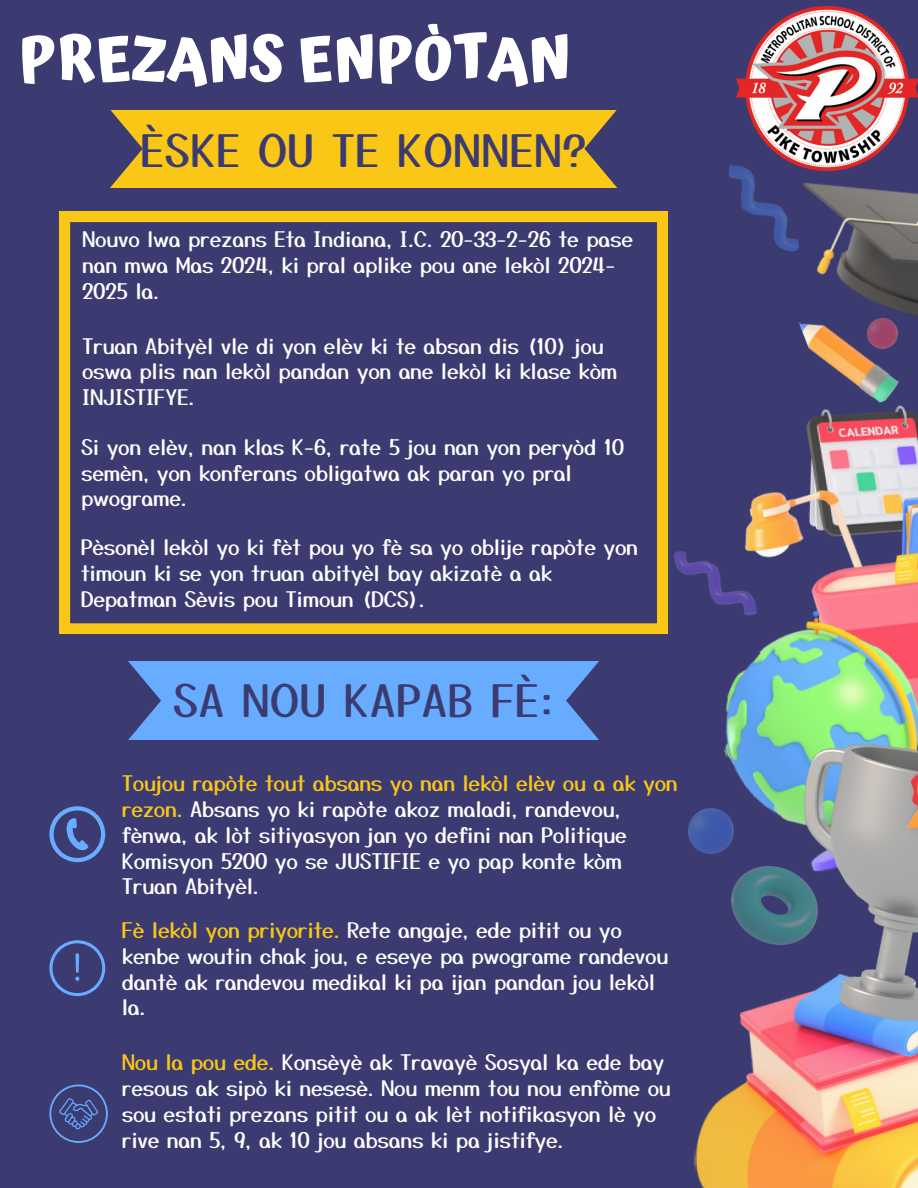
<style>
.page{position:relative;width:918px;height:1188px;background:#3b3b71}
.page>*{position:absolute;margin:0;border:0;box-sizing:border-box;transform-origin:0 0}
.t1{font:700 60px "Atma";color:#fff}
.t2{font:43.8px "Yusei Magic";letter-spacing:.015em;color:#3b3b71}
.t3{font:21px/25.8px "Yusei Magic";letter-spacing:-.015em;color:#fff}
.s1{color:#fbc716}
</style>
<div class="page">
<img style="left:667px;top:545px;width:55px;height:78px">
<img style="left:806px;top:406px;width:112px;height:56px">
<img style="left:806px;top:367px;width:97px;height:52px">
<img style="left:688px;top:817px;width:5px;height:28px">
<img style="left:798px;top:182px;width:120px;height:185px">
<img style="left:891px;top:459px;width:27px;height:51px">
<img style="left:738px;top:462px;width:164px;height:129px">
<img style="left:772px;top:510px;width:146px;height:81px">
<img style="left:694px;top:993px;width:224px;height:195px">
<img style="left:693px;top:591px;width:225px;height:276px">
<img style="left:914px;top:595px;width:4px;height:150px">
<img style="left:731px;top:867px;width:73px;height:78px">
<img style="left:804px;top:745px;width:114px;height:275px">
<img style="left:728px;top:164px;width:76px;height:99px">
<div style="left:110px;top:110px;width:507px;height:78px;background:#fbc716"></div>
<svg style="left:60px;top:212px;width:607px;height:421px"></svg>
<svg style="left:128px;top:662px;width:471px;height:78px;background:#63a4f4"></svg>
<img style="left:737px;top:7px;width:181px;height:164px">
<svg style="left:49px;top:1085px;width:59px;height:58px"></svg>
<svg style="left:49px;top:806px;width:56px;height:56px"></svg>
<svg style="left:49px;top:940px;width:56px;height:56px"></svg>
<h2 class="t1" style="left:19px;top:24px;width:554px">PREZANS ENPÒTAN</h2>
<p class="t2" style="left:141px;top:116px;width:447px">ÈSKE OU TE KONNEN?</p>
<p class="t3" style="left:82px;top:225px;width:552px">Nouvo lwa prezans Eta Indiana, I.C. 20-33-2-26 te pase nan mwa Mas 2024, ki pral aplike pou ane lekòl 2024-<br>2025 la.</p>
<p class="t3" style="left:82px;top:332px;width:537px">Truan Abityèl vle di yon elèv ki te absan dis (10) jou oswa plis nan lekòl pandan yon ane lekòl ki klase kòm<br>INJISTIFYE.</p>
<p class="t3" style="left:81px;top:433px;width:545px">Si yon elèv, nan klas K-6, rate 5 jou nan yon peryòd 10 semèn, yon konferans obligatwa ak paran yo pral pwograme.</p>
<p class="t3" style="left:81px;top:533px;width:559px">Pèsonèl lekòl yo ki fèt pou yo fè sa yo oblije rapòte yon timoun ki se yon truan abityèl bay akizatè a ak<br>Depatman Sèvis pou Timoun (DCS).</p>
<p class="t2" style="left:173px;top:667px;width:382px">SA NOU KAPAB FÈ:</p>
<p class="t3" style="left:122px;top:769px;width:557px"><span class="s1">Toujou rapòte tout absans yo nan lekòl elèv ou a ak yon rezon.</span> Absans yo ki rapòte akoz maladi, randevou, fènwa, ak lòt sitiyasyon jan yo defini nan Politique Komisyon 5200 yo se JUSTIFIE e yo pap konte kòm Truan Abityèl.</p>
<p class="t3" style="left:122px;top:916px;width:548px"><span class="s1">Fè lekòl yon priyorite.</span> Rete angaje, ede pitit ou yo kenbe woutin chak jou, e eseye pa pwograme randevou dantè ak randevou medikal ki pa ijan pandan jou lekòl la.</p>
<h1 class="t3" style="left:122px;top:1048px;width:551px"><span class="s1">Nou la pou ede.</span> Konsèyè ak Travayè Sosyal ka ede bay resous ak sipò ki nesesè. Nou menm tou nou enfòme ou sou estati prezans pitit ou a ak lèt notifikasyon lè yo rive nan 5, 9, ak 10 jou absans ki pa jistifye.</h1>
</div>
